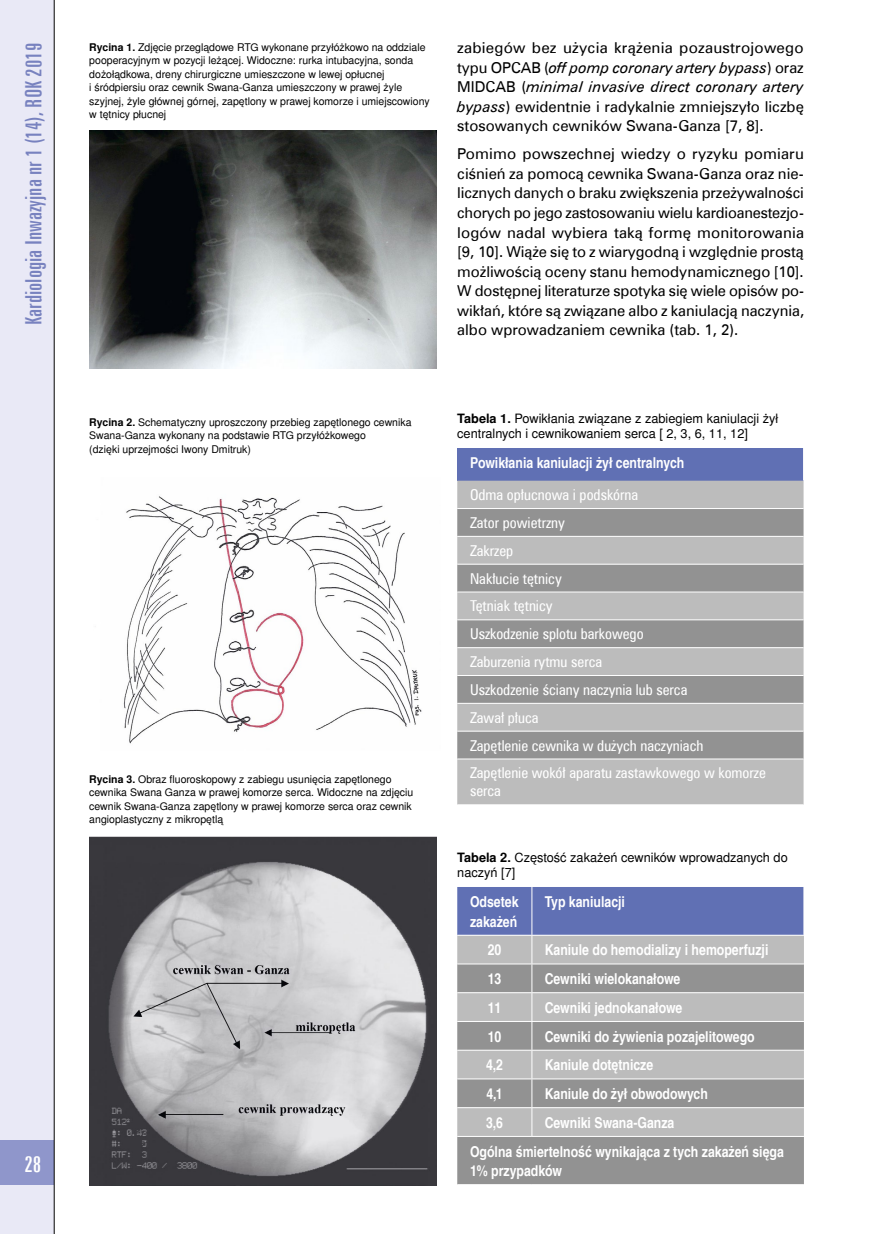
<style>
.page{position:relative;width:872px;height:1234px;background:#fff}
.page>*{position:absolute;margin:0;border:0;box-sizing:border-box;transform-origin:0 0}
.t1{font:22.5px "Zurich X Cn EU";color:#7882bf;scale:1.07 1}
.t2{font:22.5px "Zurich X Cn EU";color:#fff;scale:1.07 1}
.t3{font:15px/19.5px "Zurich EU";color:#000;text-align:justify}
.t4{font:15px/19.5px "Nimbus San LCE Bol Con";color:#fff}
.t5{font:15px/27.8px "Zurich Cn EU";color:#fff}
.t6{font:12.75px/15px "Nimbus San LCE";color:#000}
.t7{font:10.5px/13.5px "Nimbus San LCE";color:#000}
.s1{font-style:italic}
.s2{font-weight:700}
</style>
<div class="page">
<div style="left:0;top:0;width:54px;height:1233px;background:#e9e9f6"></div>
<div style="left:0;top:1140px;width:54px;height:44px;background:#8f96cb"></div>
<hr style="left:54px;top:0;width:1px;height:1233px;background:#000">
<img style="left:89px;top:130px;width:347px;height:239px">
<img style="left:123px;top:496px;width:299px;height:248px">
<img style="left:89px;top:836px;width:347px;height:348px">
<div style="left:457px;top:1136px;width:347px;height:47px;background:#929292"></div>
<svg style="left:457px;top:887px;width:347px;height:248px;background:#9da0ae"></svg>
<hr style="left:457px;top:963px;width:75px;height:1px;background:#fff">
<hr style="left:532px;top:963px;width:272px;height:1px;background:#fff">
<hr style="left:457px;top:992px;width:75px;height:1px;background:#fff">
<hr style="left:532px;top:992px;width:272px;height:1px;background:#fff">
<hr style="left:457px;top:1020px;width:75px;height:1px;background:#fff">
<hr style="left:532px;top:1020px;width:272px;height:1px;background:#fff">
<hr style="left:457px;top:1049px;width:75px;height:1px;background:#fff">
<hr style="left:532px;top:1049px;width:272px;height:1px;background:#fff">
<hr style="left:457px;top:1078px;width:75px;height:1px;background:#fff">
<hr style="left:532px;top:1078px;width:272px;height:1px;background:#fff">
<hr style="left:457px;top:1106px;width:75px;height:1px;background:#fff">
<hr style="left:532px;top:1106px;width:272px;height:1px;background:#fff">
<div style="left:457px;top:448px;width:346px;height:32px;background:#6070b4"></div>
<div style="left:457px;top:480px;width:346px;height:324px;background:#bcbcbc"></div>
<svg style="left:457px;top:509px;width:346px;height:249px;background:#a6a6a6"></svg>
<hr style="left:457px;top:508px;width:346px;height:1px;background:#fff">
<hr style="left:457px;top:536px;width:346px;height:1px;background:#fff">
<hr style="left:457px;top:563px;width:346px;height:1px;background:#fff">
<hr style="left:457px;top:591px;width:346px;height:1px;background:#fff">
<hr style="left:457px;top:619px;width:346px;height:1px;background:#fff">
<hr style="left:457px;top:647px;width:346px;height:1px;background:#fff">
<hr style="left:457px;top:675px;width:346px;height:1px;background:#fff">
<hr style="left:457px;top:702px;width:346px;height:1px;background:#fff">
<hr style="left:457px;top:730px;width:346px;height:1px;background:#fff">
<hr style="left:457px;top:758px;width:346px;height:1px;background:#fff">
<h1 class="t1" style="left:20px;top:325px;width:265px;rotate:-90deg">Kardiologia Inwazyjna nr 1 (14), ROK 2019</h1>
<p class="t3" style="left:457px;top:38px;width:348px">zabiegów bez użycia krążenia pozaustrojowego typu OPCAB (<span class="s1">off pomp coronary artery bypass</span>) oraz MIDCAB (<span class="s1">minimal invasive direct coronary artery bypass</span>) ewidentnie i radykalnie zmniejszyło liczbę stosowanych cewników Swana-Ganza [7, 8].</p>
<p class="t7" style="left:89px;top:40px;width:342px"><span class="s2">Rycina 1.</span> Zdjęcie przeglądowe RTG wykonane przyłóżkowo na oddziale pooperacyjnym w pozycji leżącej. Widoczne: rurka intubacyjna, sonda dożołądkowa, dreny chirurgiczne umieszczone w lewej opłucnej<br>i śródpiersiu oraz cewnik Swana-Ganza umieszczony w prawej żyle szyjnej, żyle głównej górnej, zapętlony w prawej komorze i umiejscowiony w tętnicy płucnej</p>
<p class="t3" style="left:457px;top:144px;width:348px">Pomimo powszechnej wiedzy o ryzyku pomiaru ciśnień za pomocą cewnika Swana-Ganza oraz nie&shy;licznych danych o braku zwiększenia przeżywalności chorych po jego zastosowaniu wielu kardioanestezjo&shy;logów nadal wybiera taką formę monitorowania [9, 10]. Wiąże się to z wiarygodną i względnie prostą możliwością oceny stanu hemodynamicznego [10].<br>W dostępnej literaturze spotyka się wiele opisów po&shy;wikłań, które są związane albo z kaniulacją naczynia, albo wprowadzaniem cewnika (tab. 1, 2).</p>
<h1 class="t2" style="left:24px;top:1150px;width:17px">28</h1>
<p class="t7" style="left:89px;top:415px;width:324px"><span class="s2">Rycina 2.</span> Schematyczny uproszczony przebieg zapętlonego cewnika<br>Swana-Ganza wykonany na podstawie RTG przyłóżkowego<br>(dzięki uprzejmości Iwony Dmitruk)</p>
<p class="t7" style="left:89px;top:772px;width:325px"><span class="s2">Rycina 3.</span> Obraz fluoroskopowy z zabiegu usunięcia zapętlonego cewnika Swana Ganza w prawej komorze serca. Widoczne na zdjęciu cewnik Swana-Ganza zapętlony w prawej komorze serca oraz cewnik angioplastyczny z mikropętlą</p>
<p class="t6" style="left:457px;top:411px;width:322px"><span class="s2">Tabela 1.</span> Powikłania związane z zabiegiem kaniulacji żył centralnych i cewnikowaniem serca [ 2, 3, 6, 11, 12]</p>
<h2 class="t4" style="left:470px;top:453px;width:216px">Powikłania kaniulacji żył centralnych</h2>
<p class="t5" style="left:470px;top:480px;width:297px">Odma opłucnowa i podskórna<br>Zator powietrzny<br>Zakrzep<br>Nakłucie tętnicy<br>Tętniak tętnicy<br>Uszkodzenie splotu barkowego<br>Zaburzenia rytmu serca<br>Uszkodzenie ściany naczynia lub serca<br>Zawał płuca<br>Zapętlenie cewnika w dużych naczyniach<br>Zapętlenie wokół aparatu zastawkowego w komorze</p>
<h2 class="t5" style="left:470px;top:776px;width:33px">serca</h2>
<p class="t6" style="left:457px;top:849px;width:332px"><span class="s2">Tabela 2.</span> Częstość zakażeń cewników wprowadzanych do naczyń [7]</p>
<h2 class="t4" style="left:470px;top:892px;width:50px">Odsetek zakażeń</h2>
<h2 class="t4" style="left:544px;top:892px;width:82px">Typ kaniulacji</h2>
<h2 class="t4" style="left:488px;top:940px;width:15px">20</h2>
<h2 class="t4" style="left:544px;top:940px;width:225px">Kaniule do hemodializy i hemoperfuzji</h2>
<h2 class="t4" style="left:488px;top:969px;width:15px">13</h2>
<h2 class="t4" style="left:544px;top:969px;width:137px">Cewniki wielokanałowe</h2>
<h2 class="t4" style="left:488px;top:998px;width:15px">11</h2>
<h2 class="t4" style="left:544px;top:998px;width:139px">Cewniki jednokanałowe</h2>
<h2 class="t4" style="left:488px;top:1026px;width:15px">10</h2>
<h2 class="t4" style="left:544px;top:1026px;width:212px">Cewniki do żywienia pozajelitowego</h2>
<h2 class="t4" style="left:486px;top:1055px;width:19px">4,2</h2>
<h2 class="t4" style="left:544px;top:1055px;width:110px">Kaniule dotętnicze</h2>
<h2 class="t4" style="left:486px;top:1084px;width:18px">4,1</h2>
<h2 class="t4" style="left:544px;top:1084px;width:165px">Kaniule do żył obwodowych</h2>
<h2 class="t4" style="left:486px;top:1112px;width:19px">3,6</h2>
<h2 class="t4" style="left:470px;top:1108px;width:315px;line-height:28.7px;text-indent:75px">Cewniki Swana-Ganza<br>Ogólna śmiertelność wynikająca z tych zakażeń sięga</h2>
<h2 class="t4" style="left:470px;top:1161px;width:93px">1% przypadków</h2>
</div>
